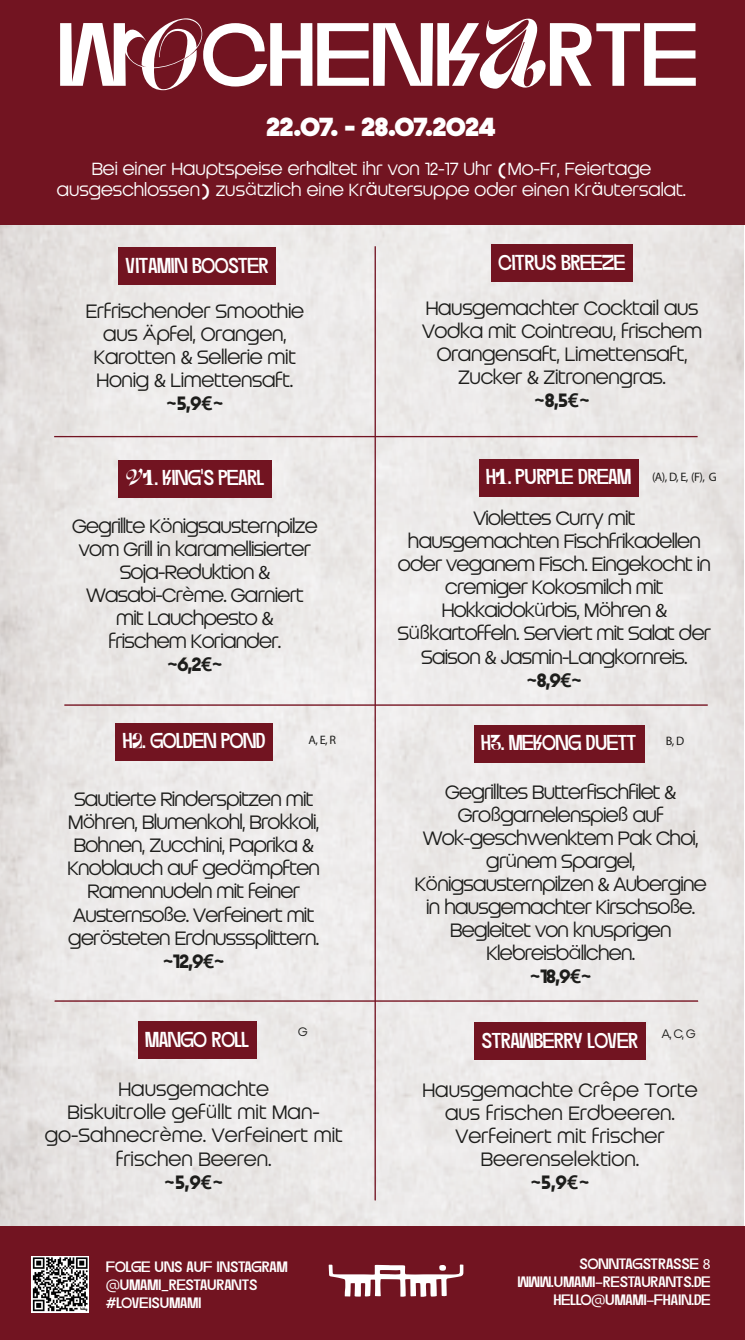
<style>
.page{position:relative;width:745px;height:1340px;background:#fff}
.page>*{position:absolute;margin:0;border:0;box-sizing:border-box;transform-origin:0 0}
.t1{font:89.42px "Dirtyline 36 Daysoftype 2022";color:#fff;scale:1.06 1}
.t2{font:900 26.07px "Franci ATRIAL";letter-spacing:-.01em;color:#fff}
.t3{font:21.53px "Dirtyline 36 Daysoftype 2022";color:#fff;scale:.89 1}
.t4{font:21.53px "Dirtyline 36 Daysoftype 2022";color:#fff;scale:.9 1}
.t5{font:19.25px/23.1px "Franci ATRIAL";letter-spacing:-.04em;color:#1d1d1b;text-align:center}
.t6{font:19.25px/23.1px "Franci ATRIAL";letter-spacing:-.02em;color:#1d1d1b;text-align:center}
.t7{font:19.25px/23.1px "Franci ATRIAL";color:#1d1d1b;text-align:center}
.t8{font:700 19.25px "PT Mono";color:#1d1d1b}
.t9{font:17.5px/21px "Franci ATRIAL";color:#fff;text-align:center}
.t10{font:15.05px/18px "Dirtyline 36 Daysoftype 2022";color:#fff}
.t11{font:12.25px "Myriad Pro";color:#1d1d1b}
.t12{font:12.25px "Franci ATRIAL";color:#1d1d1b}
.s1{font-family:"PT Mono";font-weight:700}
.s2{font-family:"ST Heiti SC";font-weight:300}
.s3{font-family:"ST Heiti SC";font-weight:500}
.s4{font-family:"Myriad Pro"}
.s5{font-family:"Franci ATRIAL"}
.s6{font-weight:700}
</style>
<div class="page">
<img style="left:0;top:224px;width:743px;height:1002px">
<div style="left:0;top:1226px;width:744px;height:113px;background:#721421"></div>
<div style="left:0;top:0;width:744px;height:224px;background:#721421"></div>
<div style="left:118px;top:247px;width:158px;height:38px;background:#721421"></div>
<div style="left:490px;top:245px;width:142px;height:37px;background:#721421"></div>
<div style="left:119px;top:460px;width:152px;height:37px;background:#721421"></div>
<div style="left:478px;top:459px;width:160px;height:37px;background:#721421"></div>
<div style="left:115px;top:722px;width:158px;height:38px;background:#721421"></div>
<div style="left:473px;top:725px;width:170px;height:37px;background:#721421"></div>
<div style="left:138px;top:1021px;width:118px;height:37px;background:#721421"></div>
<div style="left:474px;top:1022px;width:171px;height:37px;background:#721421"></div>
<img style="left:32px;top:1256px;width:56px;height:55px">
<hr style="left:374px;top:246px;width:1px;height:954px;background:#721422">
<hr style="left:55px;top:1000px;width:642px;height:1px;background:#721422">
<hr style="left:64px;top:704px;width:643px;height:1px;background:#721422">
<hr style="left:54px;top:436px;width:643px;height:1px;background:#721422">
<svg style="left:328px;top:1264px;width:135px;height:32px"></svg>
<h1 class="t1" style="left:58px;top:2px;width:604px">wOchenkArte</h1>
<h2 class="t2" style="left:266px;top:114px;width:231px">22.07. - 28.07.2024</h2>
<p class="t9" style="left:57px;top:159px;width:630px">Bei einer Hauptspeise erhaltet ihr von 12-17 Uhr <span class="s1">(</span>Mo-Fr, Feiertage ausgeschlossen<span class="s1">)</span> zus<span class="s2">ä</span>tzlich eine Kr<span class="s3">ä</span>utersuppe oder einen Kr<span class="s3">ä</span>utersalat.</p>
<p class="t3" style="left:126px;top:253px;width:163px">vitamin booster</p>
<p class="t3" style="left:498px;top:250px;width:145px">citrus breeze</p>
<p class="t6" style="left:86px;top:300px;width:220px">Erfrischender Smoothie aus <span class="s2">Ä</span>pfel, Orangen,<br>Karotten <span class="s4">&amp;</span> Sellerie mit<br>Honig <span class="s4">&amp;</span> Limettensaft.</p>
<p class="t8" style="left:166px;top:392px;width:60px">~<span class="s5">5,9</span>€~</p>
<p class="t6" style="left:422px;top:297px;width:281px">Hausgemachter Cocktail aus<br>Vodka mit Cointreau, frischem<br>Orangensaft, Limettensaft,<br>Zucker <span class="s4">&amp;</span> Zitronengras.</p>
<p class="t8" style="left:533px;top:389px;width:58px">~<span class="s5">8,5</span>€~</p>
<p class="t3" style="left:126px;top:465px;width:158px">V1. king's pearl</p>
<p class="t4" style="left:486px;top:464px;width:163px">h1. purple dream</p>
<p class="t11" style="left:651px;top:469px;width:66px">(A), D, E, (F), G</p>
<p class="t5" style="left:72px;top:515px;width:247px">Gegrillte K<span class="s2">ö</span>nigsausternpilze vom Grill in karamellisierter<br>Soja-Reduktion <span class="s4">&amp;<br></span>Wasabi-Cr<span class="s2">è</span>me. Garniert mit Lauchpesto <span class="s4">&amp;<br></span>frischem Koriander.</p>
<p class="t8" style="left:167px;top:653px;width:58px">~<span class="s5">6,2</span>€~</p>
<p class="t5" style="left:397px;top:507px;width:315px">Violettes Curry mit hausgemachten Fischfrikadellen oder veganem Fisch. Eingekocht in cremiger Kokosmilch mit<br>Hokkaidok<span class="s2">ü</span>rbis, M<span class="s2">ö</span>hren <span class="s4">&amp;<br></span>S<span class="s2">üß</span>kartoffeln. Serviert mit Salat der<br>Saison <span class="s4">&amp;</span> Jasmin-Langkornreis.</p>
<p class="t8" style="left:526px;top:668px;width:58px">~<span class="s5">8,9</span>€~</p>
<p class="t3" style="left:123px;top:728px;width:162px">h2. golden pond</p>
<p class="t3" style="left:481px;top:730px;width:177px">h3. mekong duett</p>
<p class="t11" style="left:308px;top:732px;width:29px">A, E, R</p>
<p class="t11" style="left:665px;top:732px;width:20px">B, D</p>
<p class="t5" style="left:67px;top:788px;width:254px">Sautierte Rinderspitzen mit<br>M<span class="s2">ö</span>hren, Blumenkohl, Brokkoli,<br>Bohnen, Zucchini, Paprika <span class="s4">&amp;<br></span>Knoblauch auf ged<span class="s2">ä</span>mpften<br>Ramennudeln mit feiner<br>Austernso<span class="s2">ß</span>e. Verfeinert mit ger<span class="s2">ö</span>steten Erdnusssplittern. <span class="s1">~</span><span class="s6">12,9</span><span class="s1">€~</span></p>
<p class="t5" style="left:414px;top:781px;width:293px">Gegrilltes Butterfischfilet <span class="s4">&amp;<br></span>Gro<span class="s2">ß</span>garnelenspie<span class="s2">ß</span> auf<br>Wok-geschwenktem Pak Choi, gr<span class="s2">ü</span>nem Spargel,<br>K<span class="s2">ö</span>nigsausternpilzen <span class="s4">&amp;</span> Aubergine in hausgemachter Kirschso<span class="s2">ß</span>e.<br>Begleitet von knusprigen<br>Klebreisb<span class="s2">ä</span>llchen.<br><span class="s1">~</span><span class="s6">18,9</span><span class="s1">€~</span></p>
<p class="t12" style="left:298px;top:1026px;width:11px">G</p>
<p class="t12" style="left:661px;top:1028px;width:35px">A, C, G</p>
<p class="t3" style="left:145px;top:1026px;width:119px">mango roll</p>
<p class="t3" style="left:481px;top:1027px;width:178px">strawberry lover</p>
<p class="t7" style="left:45px;top:1078px;width:299px">Hausgemachte<br>Biskuitrolle gef<span class="s2">ü</span>llt mit Man&shy;go-Sahnecr<span class="s2">è</span>me. Verfeinert mit frischen Beeren.</p>
<p class="t8" style="left:164px;top:1170px;width:61px">~<span class="s5">5,9</span>€~</p>
<p class="t10" style="left:106px;top:1257px;width:183px">folge uns auf instagram @umami_restaurants #loveisumami</p>
<p class="t7" style="left:422px;top:1079px;width:276px">Hausgemachte Cr<span class="s2">ê</span>pe Torte aus frischen Erdbeeren.<br>Verfeinert mit frischer<br>Beerenselektion.</p>
<p class="t8" style="left:529px;top:1170px;width:61px">~<span class="s5">5,9</span>€~</p>
<p class="t10" style="left:579px;top:1254px;width:120px">sonntagstrasse</p>
<p class="t10" style="left:517px;top:1272px;width:194px">www.umami-restaurants.de</p>
<p class="t10" style="left:553px;top:1290px;width:158px">hello@umami-fhain.de</p>
</div>
